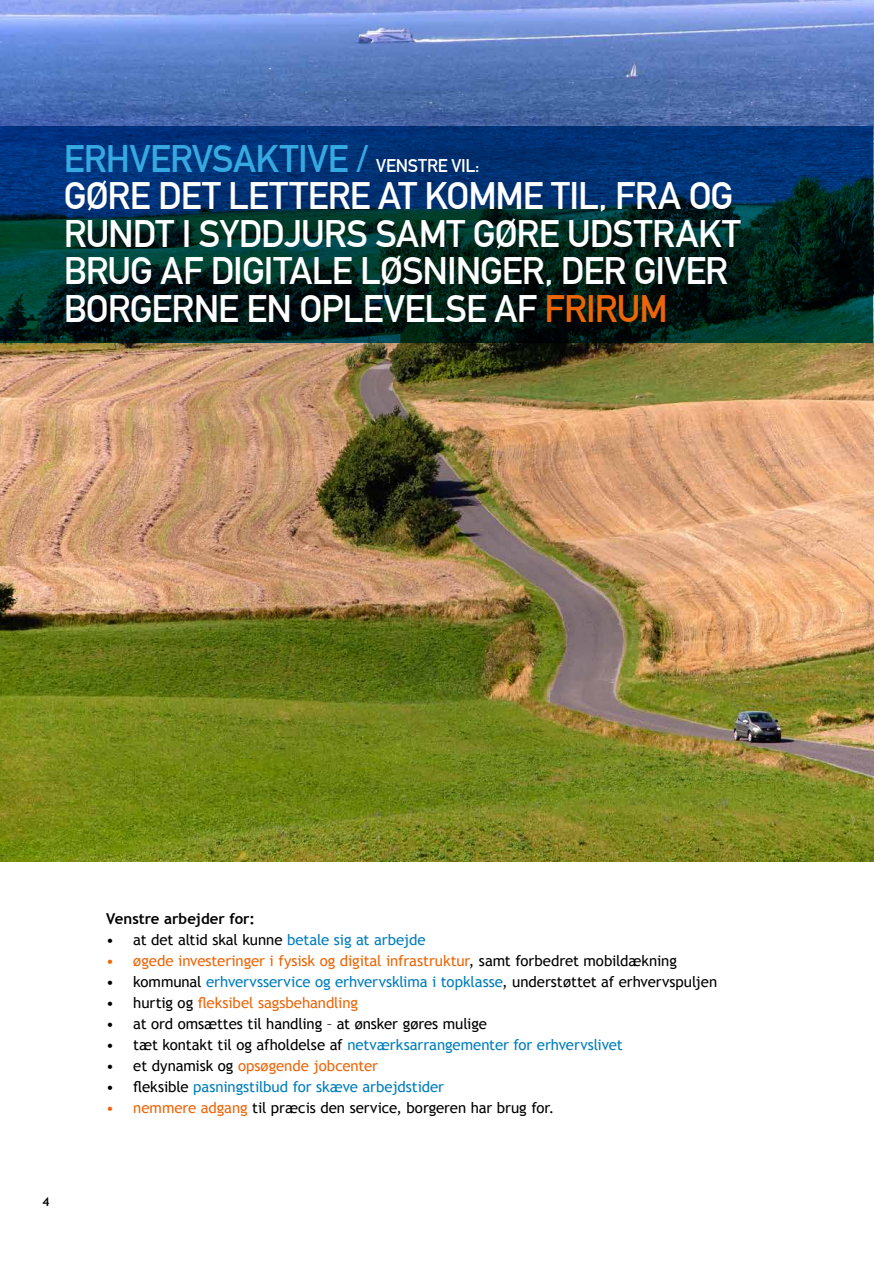
<style>
.page{position:relative;width:893px;height:1263px;background:#fff}
.page>*{position:absolute;margin:0;border:0;box-sizing:border-box;transform-origin:0 0}
.t1{font:700 37.5px/37.5px "DIN Alternate";letter-spacing:-.025em;color:#fff}
.t2{font:15px "Trebuchet MS";letter-spacing:-.005em;color:#007ebd}
.t3{font:15px "Trebuchet MS";letter-spacing:-.005em;color:#ec6608}
.t4{font:15px "Trebuchet MS";letter-spacing:-.005em;color:#000}
.t5{font:700 15px "Trebuchet MS";color:#000}
.t6{font:700 12px "Trebuchet MS";color:#000}
.s1{color:#36a9e1}
.s2{font-size:18px}
.s3{color:#ec6608}
.s4{color:#007ebd}
.s5{color:#000}
</style>
<div class="page">
<img style="left:0;top:0;width:873px;height:861px">
<svg style="left:0;top:126px;width:873px;height:217px;background:#00293f"></svg>
<h1 class="t1" style="left:64px;top:137px;width:679px"><span class="s1">ERHVERVSAKTIVE /</span> <span class="s2">VENSTRE VIL:<br></span>GØRE DET LETTERE AT KOMME TIL, FRA OG RUNDT I SYDDJURS SAMT GØRE UDSTRAKT BRUG AF DIGITALE LØSNINGER, DER GIVER BORGERNE EN OPLEVELSE AF <span class="s3">FRIRUM</span></h1>
<p class="t6" style="left:43px;top:1194px;width:9px">4</p>
<p class="t5" style="left:106px;top:909px;width:150px">Venstre arbejder for:</p>
<p class="t4" style="left:106px;top:931px;width:321px">• at det altid skal kunne <span class="s4">betale sig at arbejde</span></p>
<p class="t3" style="left:106px;top:952px;width:572px">• øgede investeringer i fysisk og digital infrastruktur<span class="s5">, samt forbedret mobildækning</span></p>
<p class="t2" style="left:106px;top:973px;width:612px"><span class="s5">• kommunal</span> erhvervsservice og erhvervsklima i topklasse<span class="s5">, understøttet af erhvervspuljen</span></p>
<p class="t3" style="left:106px;top:994px;width:253px"><span class="s5">• hurtig og</span> fleksibel sagsbehandling</p>
<p class="t4" style="left:106px;top:1015px;width:382px">• at ord omsættes til handling – at ønsker gøres mulige</p>
<p class="t2" style="left:106px;top:1036px;width:518px"><span class="s5">• tæt kontakt til og afholdelse af</span> netværksarrangementer for erhvervslivet</p>
<p class="t3" style="left:106px;top:1057px;width:273px"><span class="s5">• et dynamisk og</span> opsøgende jobcenter</p>
<p class="t2" style="left:106px;top:1078px;width:339px"><span class="s5">• fleksible</span> pasningstilbud for skæve arbejdstider</p>
<p class="t4" style="left:106px;top:1099px;width:450px"><span class="s3">• nemmere adgang</span> til præcis den service, borgeren har brug for.</p>
</div>
